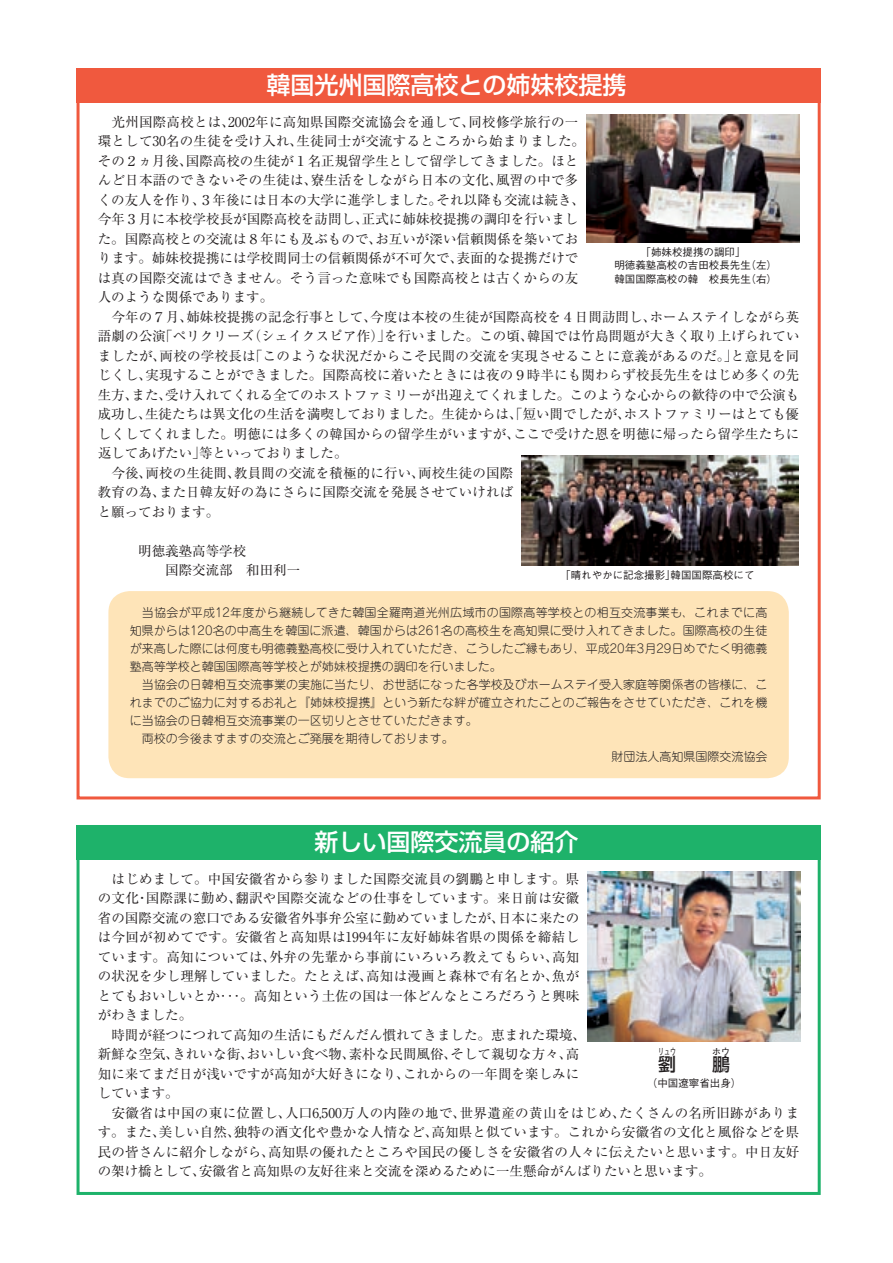
<style>
.page{position:relative;width:893px;height:1263px;background:#fff}
.page>*{position:absolute;margin:0;border:0;box-sizing:border-box;transform-origin:0 0}
.t1{font:500 24px "Shin Go Pro";color:#fff}
.キャプション{font:500 18px "Shin Go Pro";color:#231f20}
.t2{font:13.5px/19.5px "Ryumin Pro";letter-spacing:.005em;color:#231f20;text-align:justify}
.t3{font:300 12px/18px "Jun 101 Pro";color:#231f20;text-align:justify}
.キャプション-2{font:500 10.5px "Gothic BBB Pro";color:#231f20}
.キャプション-3{font:500 9px "Shin Go Pro";color:#231f20;scale:.67 1}
.キャプション-4{font:500 9px "Shin Go Pro";color:#231f20}
</style>
<div class="page">
<div style="left:77px;top:825px;width:744px;height:34px;background:#1eb26a"></div>
<div style="left:77px;top:825px;width:744px;height:370px;border:3px solid #1eb26a"></div>
<img style="left:588px;top:872px;width:212px;height:170px">
<div style="left:77px;top:68px;width:744px;height:34px;background:#f0593e"></div>
<div style="left:77px;top:68px;width:744px;height:731px;border:3px solid #f0593e"></div>
<div style="left:108px;top:591px;width:681px;height:187px;background:#fee4b8"></div>
<img style="left:587px;top:115px;width:212px;height:127px">
<img style="left:522px;top:455px;width:276px;height:111px">
<p class="t1" style="left:266px;top:65px;width:362px">韓国光州国際高校との姉妹校提携</p>
<p class="t2" style="left:98px;top:111px;width:489px;text-align:left">　光州国際高校とは、2002年に高知県国際交流協会を通して、同校修学旅行の一環として30名の生徒を受け入れ、生徒同士が交流するところから始まりました。その２ヵ月後、国際高校の生徒が１名正規留学生として留学してきました。ほとんど日本語のできないその生徒は、寮生活をしながら日本の文化、風習の中で多くの友人を作り、３年後には日本の大学に進学しました。それ以降も交流は続き、今年３月に本校学校長が国際高校を訪問し、正式に姉妹校提携の調印を行いました。国際高校との交流は８年にも及ぶもので、お互いが深い信頼関係を築いております。姉妹校提携には学校間同士の信頼関係が不可欠で、表面的な提携だけでは真の国際交流はできません。そう言った意味でも国際高校とは古くからの友人のような関係であります。</p>
<p class="t2" style="left:98px;top:306px;width:703px">　今年の７月、姉妹校提携の記念行事として、今度は本校の生徒が国際高校を４日間訪問し、ホームステイしながら英語劇の公演「ペリクリーズ（シェイクスピア作）」を行いました。この頃、韓国では竹島問題が大きく取り上げられていましたが、両校の学校長は「このような状況だからこそ民間の交流を実現させることに意義があるのだ。」と意見を同じくし、実現することができました。国際高校に着いたときには夜の９時半にも関わらず校長先生をはじめ多くの先生方、また、受け入れてくれる全てのホストファミリーが出迎えてくれました。このような心からの歓待の中で公演も成功し、生徒たちは異文化の生活を満喫しておりました。生徒からは、「短い間でしたが、ホストファミリーはとても優しくしてくれました。明徳には多くの韓国からの留学生がいますが、ここで受けた恩を明徳に帰ったら留学生たちに返してあげたい」等といっておりました。</p>
<p class="t2" style="left:98px;top:462px;width:417px">　今後、両校の生徒間、教員間の交流を積極的に行い、両校生徒の国際教育の為、また日韓友好の為にさらに国際交流を発展させていければと願っております。</p>
<p class="t2" style="left:98px;top:540px;width:150px">　　　明徳義塾高等学校</p>
<p class="t2" style="left:98px;top:559px;width:204px">　　　　　国際交流部　和田利一</p>
<p class="t3" style="left:130px;top:602px;width:639px">　当協会が平成12年度から継続してきた韓国全羅南道光州広域市の国際高等学校との相互交流事業も、これまでに高知県からは120名の中高生を韓国に派遣、韓国からは261名の高校生を高知県に受け入れてきました。国際高校の生徒が来高した際には何度も明徳義塾高校に受け入れていただき、こうしたご縁もあり、平成20年3月29日めでたく明徳義塾高等学校と韓国国際高等学校とが姉妹校提携の調印を行いました。</p>
<p class="t3" style="left:130px;top:674px;width:639px">　当協会の日韓相互交流事業の実施に当たり、お世話になった各学校及びホームステイ受入家庭等関係者の皆様に、これまでのご協力に対するお礼と『姉妹校提携』という新たな絆が確立されたことのご報告をさせていただき、これを機に当協会の日韓相互交流事業の一区切りとさせていただきます。</p>
<p class="t3" style="left:130px;top:728px;width:325px">　両校の今後ますますの交流とご発展を期待しております。</p>
<p class="t3" style="left:611px;top:746px;width:157px">財団法人高知県国際交流協会</p>
<p class="キャプション-2" style="left:641px;top:243px;width:106px">「姉妹校提携の調印」</p>
<p class="キャプション-2" style="left:614px;top:257px;width:164px">明徳義塾高校の吉田校長先生（左）</p>
<p class="キャプション-2" style="left:614px;top:270px;width:164px">韓国国際高校の韓　校長先生（右）</p>
<p class="キャプション-2" style="left:560px;top:567px;width:196px">「晴れやかに記念撮影」韓国国際高校にて</p>
<p class="t1" style="left:314px;top:822px;width:266px">新しい国際交流員の紹介</p>
<p class="t2" style="left:98px;top:868px;width:483px">　はじめまして。中国安徽省から参りました国際交流員の劉鵬と申します。県の文化・国際課に勤め、翻訳や国際交流などの仕事をしています。来日前は安徽省の国際交流の窓口である安徽省外事弁公室に勤めていましたが、日本に来たのは今回が初めてです。安徽省と高知県は1994年に友好姉妹省県の関係を締結しています。高知については、外弁の先輩から事前にいろいろ教えてもらい、高知の状況を少し理解していました。たとえば、高知は漫画と森林で有名とか、魚がとてもおいしいとか･･･。高知という土佐の国は一体どんなところだろうと興味がわきました。</p>
<p class="t2" style="left:98px;top:1024px;width:490px;text-align:left">　時間が経つにつれて高知の生活にもだんだん慣れてきました。恵まれた環境、新鮮な空気、きれいな街、おいしい食べ物、素朴な民間風俗、そして親切な方々、高知に来てまだ日が浅いですが高知が大好きになり、これからの一年間を楽しみにしています。</p>
<p class="t2" style="left:98px;top:1102px;width:703px">　安徽省は中国の東に位置し、人口6,500万人の内陸の地で、世界遺産の黄山をはじめ、たくさんの名所旧跡があります。また、美しい自然、独特の酒文化や豊かな人情など、高知県と似ています。これから安徽省の文化と風俗などを県民の皆さんに紹介しながら、高知県の優れたところや国民の優しさを安徽省の人々に伝えたいと思います。中日友好の架け橋として、安徽省と高知県の友好往来と交流を深めるために一生懸命がんばりたいと思います。</p>
<p class="キャプション-3" style="left:658px;top:1044px;width:28px">リュウ</p>
<p class="キャプション-4" style="left:712px;top:1044px;width:19px">ホウ</p>
<p class="キャプション-2" style="left:647px;top:1075px;width:96px">（中国遼寧省出身）</p>
<p class="キャプション" style="left:658px;top:1050px;width:73px">劉　　鵬</p>
</div>
